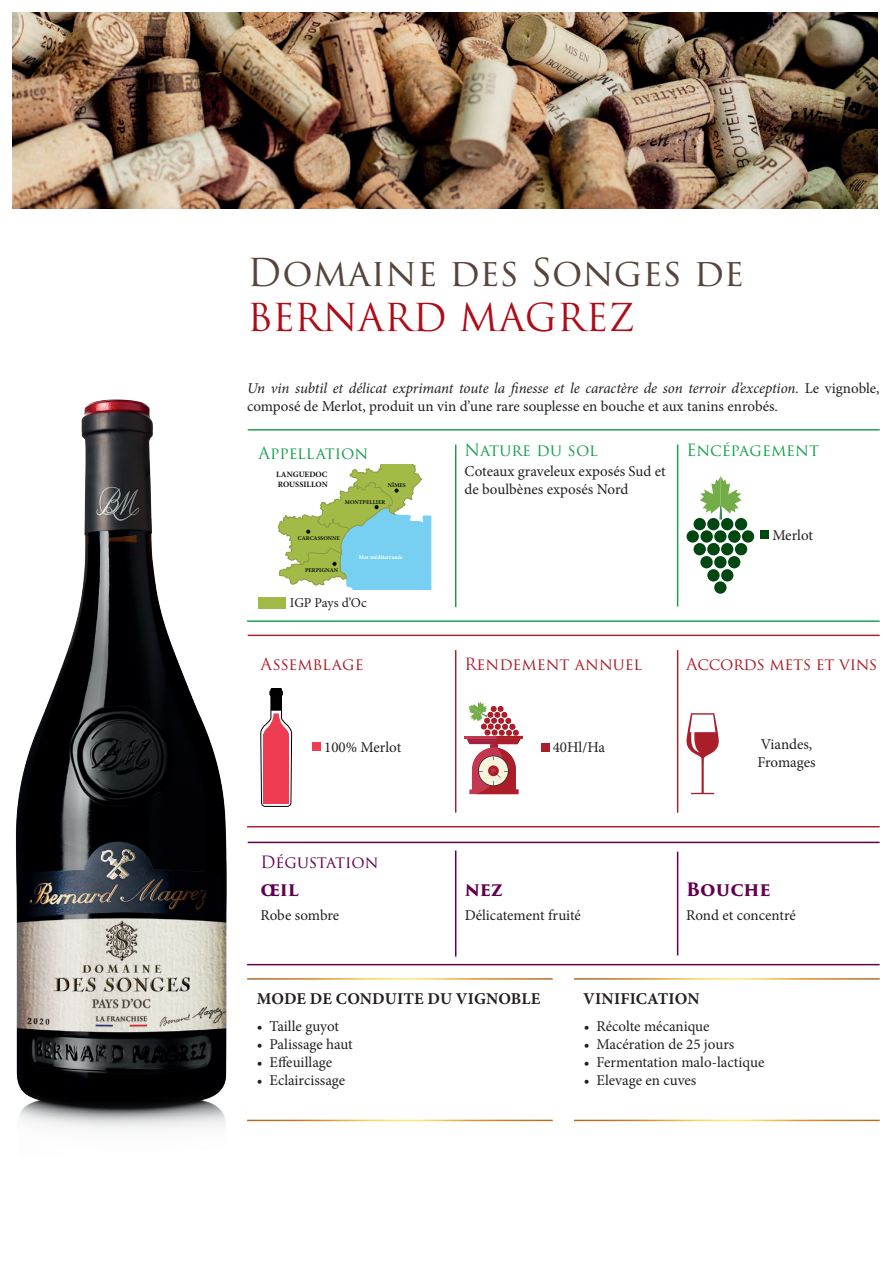
<style>
.page{position:relative;width:893px;height:1263px;background:#fff}
.page>*{position:absolute;margin:0;border:0;box-sizing:border-box;transform-origin:0 0}
.t1{font:37.5px "Trajan Pro 3";color:#56453d}
.t2{font:37.5px "Trajan Pro 3";color:#ae0c19}
.t3{font:700 18px "Trajan Pro 3";letter-spacing:-.005em;color:#61004e}
.t4{font:16.5px "Trajan Pro 3";letter-spacing:-.015em;color:#aa1e2a}
.t5{font:700 16.5px "Minion Pro";letter-spacing:.01em;color:#231f20}
.t6{font:16.5px "Trajan Pro 3";color:#169f4e}
.t7{font:16.5px "Trajan Pro 3";letter-spacing:-.005em;color:#61004e}
.t8{font:15px/18px "Minion Pro";color:#231f20}
.t9{font:13.5px "Minion Pro";letter-spacing:-.005em;color:#231f20}
.t10{font:700 8.25px/9.8px "Minion Pro";color:#0d1214}
.t11{font:700 5.85px "Minion Pro";color:#0d1214}
.t12{font:700 5.85px "Minion Pro";color:#fff}
.s1{font-style:italic}
</style>
<div class="page">
<img style="left:15px;top:399px;width:212px;height:730px">
<img style="left:13px;top:13px;width:865px;height:195px">
<hr style="left:455px;top:850px;width:1px;height:106px;background:#61004e">
<hr style="left:677px;top:852px;width:1px;height:103px;background:#61004e">
<hr style="left:248px;top:842px;width:632px;height:1px;background:#61004e">
<hr style="left:247px;top:964px;width:633px;height:1px;background:#61004e">
<hr style="left:248px;top:429px;width:632px;height:1px;background:#169f4e">
<hr style="left:247px;top:620px;width:633px;height:2px;background:#169f4e">
<div style="left:258px;top:596px;width:27px;height:12px;background:#a1b945"></div>
<svg style="left:278px;top:464px;width:153px;height:125px"></svg>
<div style="left:761px;top:530px;width:8px;height:9px;background:#004712"></div>
<div style="left:686px;top:530px;width:13px;height:13px;background:#004712;border-radius:50%"></div>
<div style="left:700px;top:530px;width:13px;height:13px;background:#004712;border-radius:50%"></div>
<div style="left:693px;top:543px;width:13px;height:12px;background:#004712;border-radius:50%"></div>
<div style="left:693px;top:518px;width:13px;height:12px;background:#004712;border-radius:50%"></div>
<div style="left:700px;top:556px;width:13px;height:12px;background:#004712;border-radius:50%"></div>
<div style="left:714px;top:530px;width:12px;height:13px;background:#004712;border-radius:50%"></div>
<div style="left:728px;top:530px;width:12px;height:13px;background:#004712;border-radius:50%"></div>
<div style="left:742px;top:530px;width:12px;height:13px;background:#004712;border-radius:50%"></div>
<div style="left:707px;top:543px;width:12px;height:12px;background:#004712;border-radius:50%"></div>
<div style="left:721px;top:543px;width:12px;height:12px;background:#004712;border-radius:50%"></div>
<div style="left:735px;top:543px;width:12px;height:12px;background:#004712;border-radius:50%"></div>
<div style="left:707px;top:518px;width:12px;height:12px;background:#004712;border-radius:50%"></div>
<div style="left:721px;top:518px;width:12px;height:12px;background:#004712;border-radius:50%"></div>
<div style="left:735px;top:518px;width:12px;height:12px;background:#004712;border-radius:50%"></div>
<div style="left:714px;top:556px;width:12px;height:12px;background:#004712;border-radius:50%"></div>
<div style="left:728px;top:556px;width:12px;height:12px;background:#004712;border-radius:50%"></div>
<div style="left:707px;top:569px;width:13px;height:12px;background:#004712;border-radius:50%"></div>
<div style="left:721px;top:569px;width:12px;height:12px;background:#004712;border-radius:50%"></div>
<div style="left:714px;top:581px;width:12px;height:13px;background:#004712;border-radius:50%"></div>
<svg style="left:700px;top:476px;width:41px;height:43px"></svg>
<svg style="left:715px;top:543px;width:5px;height:12px"></svg>
<hr style="left:677px;top:445px;width:1px;height:161px;background:#169f4e">
<hr style="left:455px;top:445px;width:1px;height:162px;background:#169f4e">
<svg style="left:734px;top:530px;width:6px;height:13px"></svg>
<hr style="left:248px;top:635px;width:632px;height:1px;background:#aa1e2a">
<hr style="left:247px;top:826px;width:633px;height:1px;background:#aa1e2a">
<hr style="left:455px;top:650px;width:1px;height:163px;background:#aa1e2a">
<div style="left:312px;top:742px;width:9px;height:9px;background:#ee3d53"></div>
<svg style="left:261px;top:688px;width:31px;height:119px"></svg>
<hr style="left:677px;top:650px;width:1px;height:163px;background:#aa1e2a">
<hr style="left:464px;top:736px;width:59px;height:2px;background:#c13850">
<svg style="left:466px;top:702px;width:57px;height:92px"></svg>
<div style="left:541px;top:743px;width:9px;height:9px;background:#aa1e2a"></div>
<svg style="left:686px;top:713px;width:33px;height:81px"></svg>
<div style="left:263px;top:744px;width:26px;height:10px;background:#ee3d53"></div>
<h1 class="t1" style="left:247px;top:247px;width:498px">Domaine des Songes de</h1>
<h1 class="t2" style="left:247px;top:292px;width:389px">BERNARD MAGREZ</h1>
<p class="t8" style="left:247px;top:380px;width:634px"><span class="s1">Un vin subtil et délicat exprimant toute la finesse et le caractère de son terroir d’exception.</span> Le vignoble, composé de Merlot, produit un vin d’une rare souplesse en bouche et aux tanins enrobés.</p>
<p class="t6" style="left:258px;top:442px;width:111px">Appellation</p>
<p class="t6" style="left:686px;top:439px;width:134px">Encépagement</p>
<p class="t6" style="left:464px;top:439px;width:135px">Nature du sol</p>
<p class="t10" style="left:276px;top:470px;width:53px">LANGUEDOC<br>ROUSSILLON</p>
<p class="t11" style="left:388px;top:481px;width:20px">NÎMES</p>
<p class="t11" style="left:345px;top:498px;width:42px">MONTPELLIER</p>
<p class="t11" style="left:298px;top:534px;width:44px">CARCASSONNE</p>
<p class="t11" style="left:305px;top:566px;width:35px">PERPIGNAN</p>
<p class="t12" style="left:359px;top:553px;width:46px">Mer méditerranée</p>
<p class="t9" style="left:290px;top:594px;width:78px">IGP Pays d’Oc</p>
<p class="t4" style="left:260px;top:653px;width:105px">Assemblage</p>
<p class="t8" style="left:324px;top:738px;width:79px">100% Merlot</p>
<p class="t8" style="left:464px;top:463px;width:203px">Coteaux graveleux exposés Sud et de boulbènes exposés Nord</p>
<p class="t8" style="left:772px;top:526px;width:42px">Merlot</p>
<p class="t4" style="left:464px;top:653px;width:179px">Rendement annuel</p>
<p class="t8" style="left:553px;top:738px;width:54px">40Hl/Ha</p>
<p class="t4" style="left:686px;top:653px;width:192px">Accords mets et vins</p>
<p class="t8" style="left:757px;top:735px;width:60px">Viandes,<br>Fromages</p>
<p class="t7" style="left:260px;top:851px;width:120px">Dégustation</p>
<p class="t3" style="left:260px;top:876px;width:40px">œil</p>
<p class="t3" style="left:465px;top:876px;width:39px">nez</p>
<p class="t3" style="left:686px;top:876px;width:86px">Bouche</p>
<p class="t8" style="left:260px;top:906px;width:80px">Robe sombre</p>
<p class="t8" style="left:465px;top:906px;width:118px">Délicatement fruité</p>
<p class="t8" style="left:686px;top:906px;width:111px">Rond et concentré</p>
<p class="t5" style="left:257px;top:987px;width:285px">MODE DE CONDUITE DU VIGNOBLE</p>
<p class="t5" style="left:583px;top:987px;width:118px">VINIFICATION</p>
<p class="t8" style="left:257px;top:1018px;width:84px">• Taille guyot</p>
<p class="t8" style="left:257px;top:1036px;width:98px">• Palissage haut</p>
<p class="t8" style="left:257px;top:1054px;width:77px">• Effeuillage</p>
<p class="t8" style="left:257px;top:1072px;width:90px">• Eclaircissage</p>
<p class="t8" style="left:584px;top:1018px;width:127px">• Récolte mécanique</p>
<p class="t8" style="left:584px;top:1036px;width:152px">• Macération de 25 jours</p>
<p class="t8" style="left:584px;top:1054px;width:182px">• Fermentation malo-lactique</p>
<p class="t8" style="left:584px;top:1072px;width:114px">• Elevage en cuves</p>
</div>
